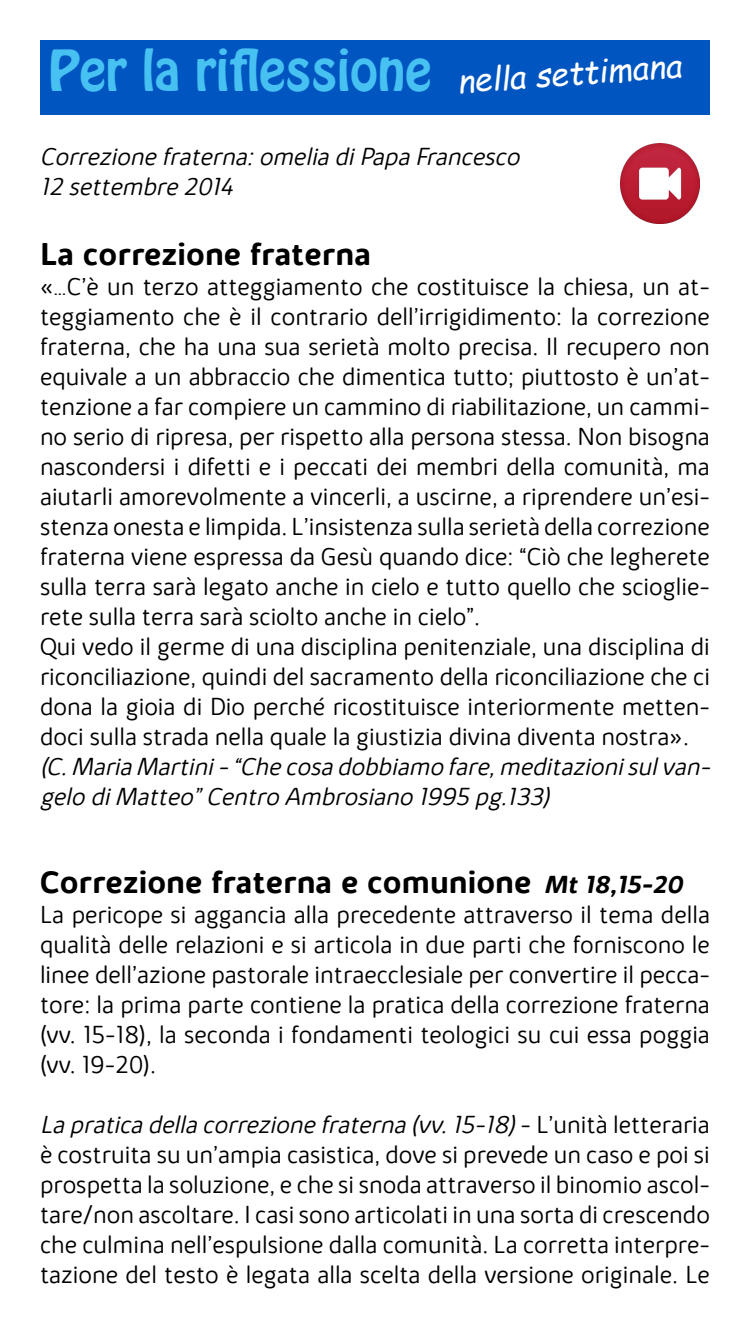
<style>
.page{position:relative;width:750px;height:1334px;background:#fff}
.page>*{position:absolute;margin:0;border:0;box-sizing:border-box;transform-origin:0 0}
.t1{font:50px "Hobo Std";color:#47c1f1}
.t2{font:700 32px "Kabrio Alternate";color:#000}
.t3{font:italic 32px "Comic Sans MS";color:#fff}
.t4{font:300 25px/30px "Kabrio Alternate";color:#000;text-align:justify}
.t5{font:italic 300 25px/30px "Kabrio Alternate";color:#000}
.s1{font-style:italic;font-size:25px}
.s2{font-style:italic}
</style>
<div class="page">
<div style="left:40px;top:40px;width:670px;height:75px;background:#0055c0"></div>
<img style="left:620px;top:144px;width:80px;height:79px">
<h1 class="t1" style="left:49px;top:36px;width:385px">Per la riflessione</h1>
<p class="t3" style="left:456px;top:57px;width:226px;rotate:-4deg">nella settimana</p>
<p class="t5" style="left:40px;top:142px;width:481px">Correzione fraterna: omelia di Papa Francesco<br>12 settembre 2014</p>
<p class="t2" style="left:40px;top:235px;width:332px">La correzione fraterna</p>
<p class="t4" style="left:40px;top:272px;width:672px;text-align:left">«…C’è un terzo atteggiamento che costituisce la chiesa, un at&shy;teggiamento che è il contrario dell’irrigidimento: la correzione fraterna, che ha una sua serietà molto precisa. Il recupero non equivale a un abbraccio che dimentica tutto; piuttosto è un’at&shy;tenzione a far compiere un cammino di riabilitazione, un cammi&shy;no serio di ripresa, per rispetto alla persona stessa. Non bisogna nascondersi i difetti e i peccati dei membri della comunità, ma aiutarli amorevolmente a vincerli, a uscirne, a riprendere un’esi&shy;stenza onesta e limpida. L’insistenza sulla serietà della correzione fraterna viene espressa da Gesù quando dice: “Ciò che legherete sulla terra sarà legato anche in cielo e tutto quello che scioglie&shy;rete sulla terra sarà sciolto anche in cielo”.<br>Qui vedo il germe di una disciplina penitenziale, una disciplina di riconciliazione, quindi del sacramento della riconciliazione che ci dona la gioia di Dio perché ricostituisce interiormente metten&shy;doci sulla strada nella quale la giustizia divina diventa nostra».</p>
<p class="t5" style="left:40px;top:752px;width:672px">(C. Maria Martini - “Che cosa dobbiamo fare, meditazioni sul van&shy;gelo di Matteo” Centro Ambrosiano 1995 pg.133)</p>
<p class="t2" style="left:40px;top:863px;width:644px">Correzione fraterna e comunione <span class="s1">Mt 18,15-20</span></p>
<p class="t4" style="left:40px;top:900px;width:672px">La pericope si aggancia alla precedente attraverso il tema della qualità delle relazioni e si articola in due parti che forniscono le linee dell’azione pastorale intraecclesiale per convertire il pecca&shy;tore: la prima parte contiene la pratica della correzione fraterna (vv. 15-18), la seconda i fondamenti teologici su cui essa poggia (vv. 19-20).</p>
<p class="t4" style="left:40px;top:1110px;width:672px"><span class="s2">La pratica della correzione fraterna (vv. 15-18)</span> - L’unità letteraria è costruita su un’ampia casistica, dove si prevede un caso e poi si prospetta la soluzione, e che si snoda attraverso il binomio ascol&shy;tare/non ascoltare. I casi sono articolati in una sorta di crescendo che culmina nell’espulsione dalla comunità. La corretta interpre&shy;tazione del testo è legata alla scelta della versione originale. Le</p>
</div>
